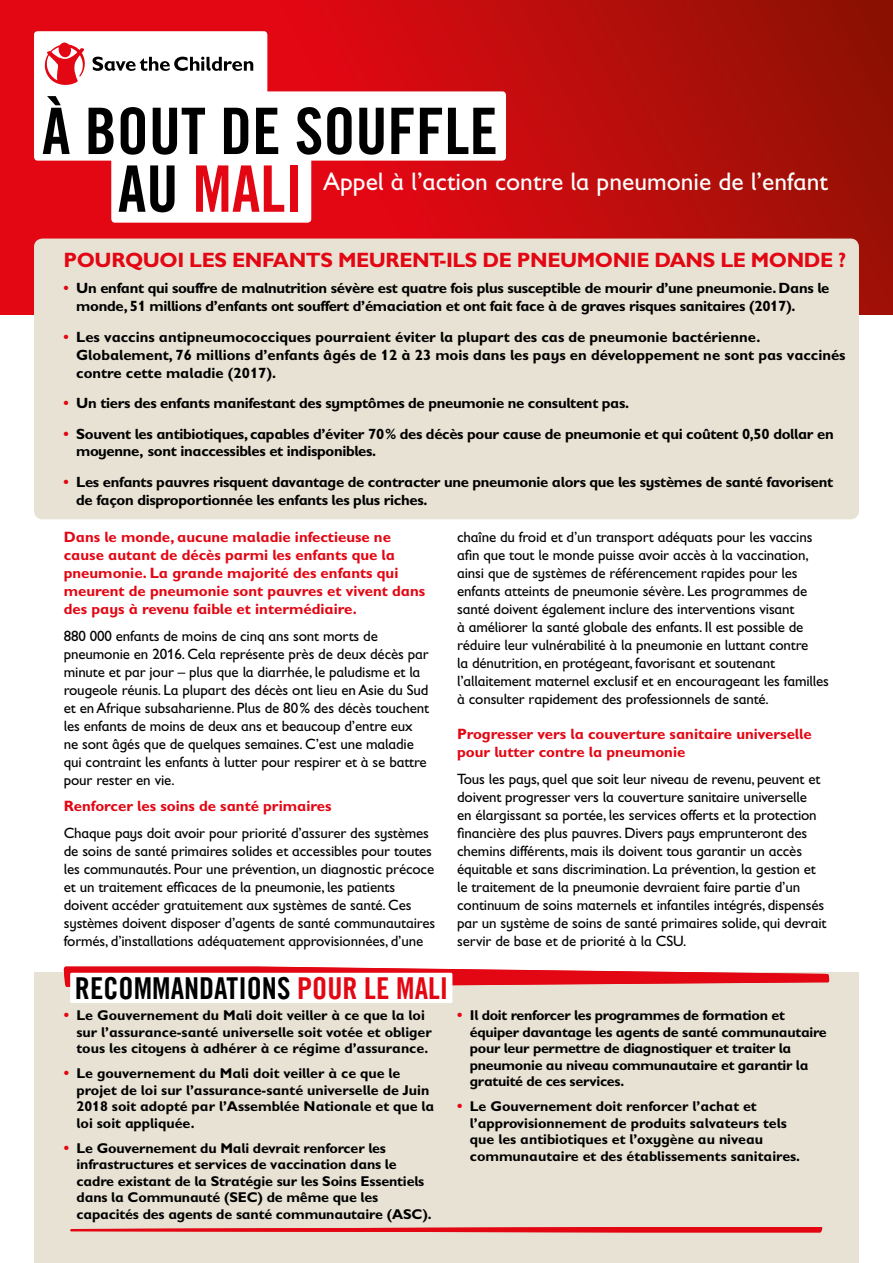
<style>
.page{position:relative;width:893px;height:1263px;background:#fff}
.page>*{position:absolute;margin:0;border:0;box-sizing:border-box;transform-origin:0 0}
.t1{font:64.2px/57.8px "Trade Gothic LT Com Bd Cn 20";color:#000}
.t2{font:30.3px "Trade Gothic LT Com Bd Cn 20";color:#000}
.t3{font:25.5px "Gill Sans Infant Std";color:#fff}
.t4{font:700 20.85px "Gill Sans Infant Std";letter-spacing:-.02em;color:#e30613}
.t5{font:15px/18px "Gill Sans Infant Std";letter-spacing:-.01em;color:#000}
.t6{font:700 15px/18px "Gill Sans Infant Std";color:#e30613}
.t7{font:700 14.85px/17.9px "Gill Sans Infant Std";letter-spacing:-.02em;color:#000}
.t8{font:700 14.85px/17.9px "Gill Sans Infant Std";color:#000}
.t9{font:700 14.25px/16.5px "Gill Sans Infant Std";letter-spacing:-.01em;color:#000}
.s1{color:#e30613}
.s2{font-size:15px;color:#e30613}
</style>
<div class="page">
<svg style="left:0;top:0;width:893px;height:315px;background:#c00c0d"></svg>
<div style="left:34px;top:973px;width:825px;height:290px;background:#e7e2d3"></div>
<div style="left:34px;top:239px;width:825px;height:280px;background:#e7e2d3;border-radius:9px"></div>
<svg style="left:64px;top:966px;width:765px;height:21px"></svg>
<svg style="left:70px;top:1227px;width:753px;height:5px;background:#e3262e"></svg>
<div style="left:70px;top:973px;width:382px;height:30px;background:#fff;border-radius:2px"></div>
<div style="left:34px;top:91px;width:472px;height:70px;background:#fff;border-radius:4px"></div>
<div style="left:34px;top:31px;width:233px;height:65px;background:#fff;border-radius:3px"></div>
<div style="left:111px;top:154px;width:200px;height:69px;background:#fff;border-radius:4px"></div>
<svg style="left:44px;top:42px;width:41px;height:43px"></svg>
<svg style="left:93px;top:57px;width:160px;height:14px"></svg>
<h1 class="t1" style="left:118px;top:102px;width:382px;text-indent:-76px">À BOUT DE SOUFFLE<br>AU <span class="s1">MALI</span></h1>
<h3 class="t3" style="left:323px;top:167px;width:506px">Appel à l’action contre la pneumonie de l’enfant</h3>
<h3 class="t4" style="left:64px;top:248px;width:784px">POURQUOI LES ENFANTS MEURENT-ILS DE PNEUMONIE DANS LE MONDE ?</h3>
<p class="t7" style="left:76px;top:279px;width:755px;text-indent:-13px"><span class="s2">•</span> Un enfant qui souffre de malnutrition sévère est quatre fois plus susceptible de mourir d’une pneumonie. Dans le monde, 51 millions d’enfants ont souffert d’émaciation et ont fait face à de graves risques sanitaires (2017).</p>
<p class="t8" style="left:76px;top:328px;width:771px;text-indent:-13px"><span class="s2">•</span> Les vaccins antipneumococciques pourraient éviter la plupart des cas de pneumonie bactérienne.<br>Globalement, 76 millions d’enfants âgés de 12 à 23 mois dans les pays en développement ne sont pas vaccinés contre cette maladie (2017).</p>
<p class="t7" style="left:64px;top:394px;width:567px"><span class="s2">•</span> Un tiers des enfants manifestant des symptômes de pneumonie ne consultent pas.</p>
<p class="t7" style="left:76px;top:424px;width:759px;text-indent:-13px"><span class="s2">•</span> Souvent les antibiotiques, capables d’éviter 70% des décès pour cause de pneumonie et qui coûtent 0,50 dollar en moyenne, sont inaccessibles et indisponibles.</p>
<p class="t7" style="left:76px;top:473px;width:758px;text-indent:-13px"><span class="s2">•</span> Les enfants pauvres risquent davantage de contracter une pneumonie alors que les systèmes de santé favorisent de façon disproportionnée les enfants les plus riches.</p>
<p class="t6" style="left:64px;top:528px;width:363px">Dans le monde, aucune maladie infectieuse ne cause autant de décès parmi les enfants que la pneumonie. La grande majorité des enfants qui meurent de pneumonie sont pauvres et vivent dans des pays à revenu faible et intermédiaire.</p>
<p class="t5" style="left:64px;top:627px;width:367px">880 000 enfants de moins de cinq ans sont morts de pneumonie en 2016. Cela représente près de deux décès par minute et par jour – plus que la diarrhée, le paludisme et la rougeole réunis. La plupart des décès ont lieu en Asie du Sud et en Afrique subsaharienne. Plus de 80% des décès touchent les enfants de moins de deux ans et beaucoup d’entre eux ne sont âgés que de quelques semaines. C’est une maladie qui contraint les enfants à lutter pour respirer et à se battre pour rester en vie.</p>
<p class="t6" style="left:64px;top:797px;width:269px">Renforcer les soins de santé primaires</p>
<p class="t5" style="left:64px;top:824px;width:373px">Chaque pays doit avoir pour priorité d’assurer des systèmes de soins de santé primaires solides et accessibles pour toutes les communautés. Pour une prévention, un diagnostic précoce et un traitement efficaces de la pneumonie, les patients doivent accéder gratuitement aux systèmes de santé. Ces systèmes doivent disposer d’agents de santé communautaires formés, d’installations adéquatement approvisionnées, d’une</p>
<h2 class="t2" style="left:75px;top:970px;width:375px">RECOMMANDATIONS <span class="s1">POUR LE MALI</span></h2>
<p class="t9" style="left:77px;top:1007px;width:357px;text-indent:-13px"><span class="s2">•</span> Le Gouvernement du Mali doit veiller à ce que la loi sur l’assurance-santé universelle soit votée et obliger tous les citoyens à adhérer à ce régime d’assurance.</p>
<p class="t9" style="left:77px;top:1065px;width:359px;text-indent:-13px"><span class="s2">•</span> Le gouvernement du Mali doit veiller à ce que le projet de loi sur l’assurance-santé universelle de Juin 2018 soit adopté par l’Assemblée Nationale et que la loi soit appliquée.</p>
<p class="t9" style="left:77px;top:1140px;width:357px;text-indent:-13px"><span class="s2">•</span> Le Gouvernement du Mali devrait renforcer les infrastructures et services de vaccination dans le cadre existant de la Stratégie sur les Soins Essentiels dans la Communauté (SEC) de même que les capacités des agents de santé communautaire (ASC).</p>
<p class="t5" style="left:457px;top:528px;width:373px">chaîne du froid et d’un transport adéquats pour les vaccins afin que tout le monde puisse avoir accès à la vaccination, ainsi que de systèmes de référencement rapides pour les enfants atteints de pneumonie sévère. Les programmes de santé doivent également inclure des interventions visant<br>à améliorer la santé globale des enfants. Il est possible de réduire leur vulnérabilité à la pneumonie en luttant contre<br>la dénutrition, en protégeant, favorisant et soutenant l’allaitement maternel exclusif et en encourageant les familles à consulter rapidement des professionnels de santé.</p>
<p class="t6" style="left:457px;top:725px;width:356px">Progresser vers la couverture sanitaire universelle pour lutter contre la pneumonie</p>
<p class="t5" style="left:457px;top:770px;width:371px">Tous les pays, quel que soit leur niveau de revenu, peuvent et doivent progresser vers la couverture sanitaire universelle<br>en élargissant sa portée, les services offerts et la protection financière des plus pauvres. Divers pays emprunteront des chemins différents, mais ils doivent tous garantir un accès équitable et sans discrimination. La prévention, la gestion et le traitement de la pneumonie devraient faire partie d’un continuum de soins maternels et infantiles intégrés, dispensés par un système de soins de santé primaires solide, qui devrait servir de base et de priorité à la CSU.</p>
<p class="t9" style="left:470px;top:1007px;width:358px;text-indent:-13px"><span class="s2">•</span> Il doit renforcer les programmes de formation et équiper davantage les agents de santé communautaire pour leur permettre de diagnostiquer et traiter la pneumonie au niveau communautaire et garantir la gratuité de ces services.</p>
<p class="t9" style="left:470px;top:1098px;width:332px;text-indent:-13px"><span class="s2">•</span> Le Gouvernement doit renforcer l’achat et l’approvisionnement de produits salvateurs tels que les antibiotiques et l’oxygène au niveau communautaire et des établissements sanitaires.</p>
</div>
